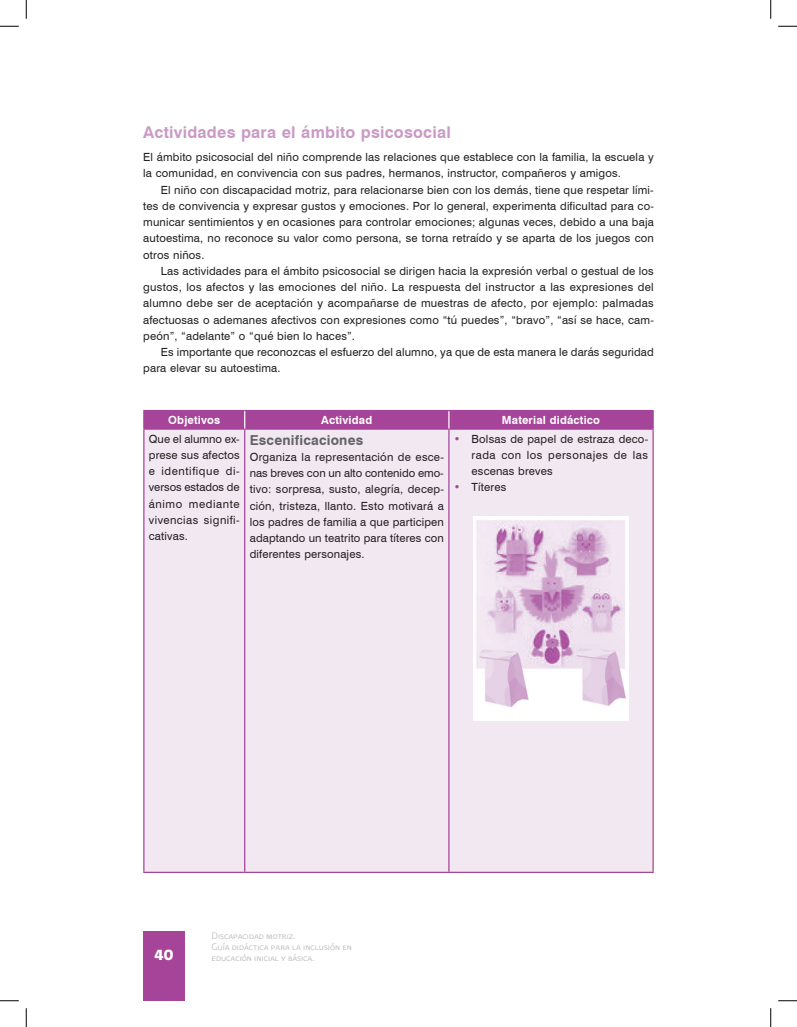
<style>
.page{position:relative;width:797px;height:1027px;background:#fff}
.page>*{position:absolute;margin:0;border:0;box-sizing:border-box;transform-origin:0 0}
.t1{font:17.5px "Presidencia Fuerte";color:#fff}
.t2{font:700 16.25px "Swiss 721 BT";letter-spacing:.015em;color:#c99ac6}
.t3{font:700 13.75px "Swiss 721 BT";letter-spacing:.015em;color:#636366}
.t4{font:11.25px/16.2px "Swiss 721 BT";letter-spacing:.015em;color:#231f20;text-align:justify}
.t5{font:11.25px/11.2px "Presidencia Fina Versalitas";color:#b2b3b7;scale:.95 1}
.t6{font:700 11.25px "Swiss 721 BT";letter-spacing:.015em;color:#fff}
.s1{color:#a54499}
</style>
<div class="page">
<div style="left:143px;top:931px;width:42px;height:70px;background:#a54499"></div>
<div style="left:144px;top:430px;width:508px;height:442px;background:#f2e8f2"></div>
<hr style="left:143px;top:430px;width:1px;height:442px;background:#a54499">
<hr style="left:244px;top:430px;width:1px;height:442px;background:#a54499">
<hr style="left:448px;top:430px;width:1px;height:442px;background:#a54499">
<hr style="left:652px;top:430px;width:1px;height:442px;background:#a54499">
<hr style="left:143px;top:410px;width:102px;height:1px;background:#a54499">
<hr style="left:245px;top:410px;width:204px;height:1px;background:#a54499">
<hr style="left:449px;top:410px;width:204px;height:1px;background:#a54499">
<hr style="left:143px;top:428px;width:102px;height:2px;background:#a54499">
<hr style="left:245px;top:428px;width:204px;height:2px;background:#a54499">
<hr style="left:449px;top:428px;width:204px;height:2px;background:#a54499">
<hr style="left:143px;top:872px;width:102px;height:1px;background:#a54499">
<hr style="left:245px;top:872px;width:204px;height:1px;background:#a54499">
<hr style="left:449px;top:872px;width:204px;height:1px;background:#a54499">
<div style="left:143px;top:411px;width:510px;height:18px;background:#a54499"></div>
<img style="left:473px;top:516px;width:155px;height:204px">
<svg style="left:0;top:25px;width:19px;height:2px"></svg>
<svg style="left:778px;top:25px;width:19px;height:2px"></svg>
<svg style="left:0;top:1000px;width:19px;height:1px"></svg>
<svg style="left:778px;top:1000px;width:19px;height:1px"></svg>
<svg style="left:25px;top:0;width:2px;height:19px"></svg>
<svg style="left:25px;top:1008px;width:2px;height:19px"></svg>
<svg style="left:770px;top:0;width:1px;height:19px"></svg>
<svg style="left:770px;top:1008px;width:1px;height:19px"></svg>
<p class="t2" style="left:143px;top:122px;width:309px">Actividades para el ámbito psicosocial</p>
<p class="t4" style="left:143px;top:149px;width:512px">El ámbito psicosocial del niño comprende las relaciones que establece con la familia, la escuela y</p>
<p class="t4" style="left:143px;top:165px;width:479px">la comunidad, en convivencia con sus padres, hermanos, instructor, compañeros y amigos.</p>
<p class="t4" style="left:161px;top:181px;width:494px">El niño con discapacidad motriz, para relacionarse bien con los demás, tiene que respetar lími-</p>
<p class="t4" style="left:143px;top:198px;width:512px">tes de convivencia y expresar gustos y emociones. Por lo general, experimenta dificultad para co-</p>
<p class="t4" style="left:143px;top:214px;width:512px">municar sentimientos y en ocasiones para controlar emociones; algunas veces, debido a una baja</p>
<p class="t4" style="left:143px;top:230px;width:512px">autoestima, no reconoce su valor como persona, se torna retraído y se aparta de los juegos con</p>
<p class="t4" style="left:143px;top:246px;width:63px">otros niños.</p>
<p class="t4" style="left:161px;top:263px;width:494px">Las actividades para el ámbito psicosocial se dirigen hacia la expresión verbal o gestual de los</p>
<p class="t4" style="left:143px;top:279px;width:512px">gustos, los afectos y las emociones del niño. La respuesta del instructor a las expresiones del</p>
<p class="t4" style="left:143px;top:295px;width:512px">alumno debe ser de aceptación y acompañarse de muestras de afecto, por ejemplo: palmadas</p>
<p class="t4" style="left:143px;top:311px;width:512px">afectuosas o ademanes afectivos con expresiones como “tú puedes”, “bravo”, “así se hace, cam-</p>
<p class="t4" style="left:143px;top:328px;width:213px">peón”, “adelante” o “qué bien lo haces”.</p>
<p class="t4" style="left:161px;top:344px;width:494px">Es importante que reconozcas el esfuerzo del alumno, ya que de esta manera le darás seguridad</p>
<p class="t4" style="left:143px;top:360px;width:139px">para elevar su autoestima.</p>
<p class="t6" style="left:168px;top:413px;width:54px">Objetivos</p>
<p class="t6" style="left:321px;top:413px;width:52px">Actividad</p>
<p class="t6" style="left:502px;top:413px;width:100px">Material didáctico</p>
<p class="t4" style="left:149px;top:430px;width:92px">Que el alumno ex&shy;prese sus afectos e identifique di&shy;versos estados de ánimo mediante vivencias signifi&shy;cativas.</p>
<p class="t3" style="left:250px;top:431px;width:115px">Escenificaciones</p>
<p class="t4" style="left:471px;top:430px;width:178px;text-indent:-18px"><span class="s1">•</span> Bolsas de papel de estraza deco&shy;rada con los personajes de las escenas breves</p>
<p class="t4" style="left:454px;top:479px;width:54px"><span class="s1">•</span> Títeres</p>
<p class="t4" style="left:250px;top:449px;width:196px">Organiza la representación de esce&shy;nas breves con un alto contenido emo&shy;tivo: sorpresa, susto, alegría, decep&shy;ción, tristeza, llanto. Esto motivará a los padres de familia a que participen adaptando un teatrito para títeres con diferentes personajes.</p>
<p class="t5" style="left:211px;top:929px;width:149px">Discapacidad motriz.<br>Guía didáctica para la inclusión en</p>
<p class="t1" style="left:154px;top:945px;width:21px">40</p>
<p class="t5" style="left:211px;top:952px;width:110px">educación inicial y básica.</p>
</div>
